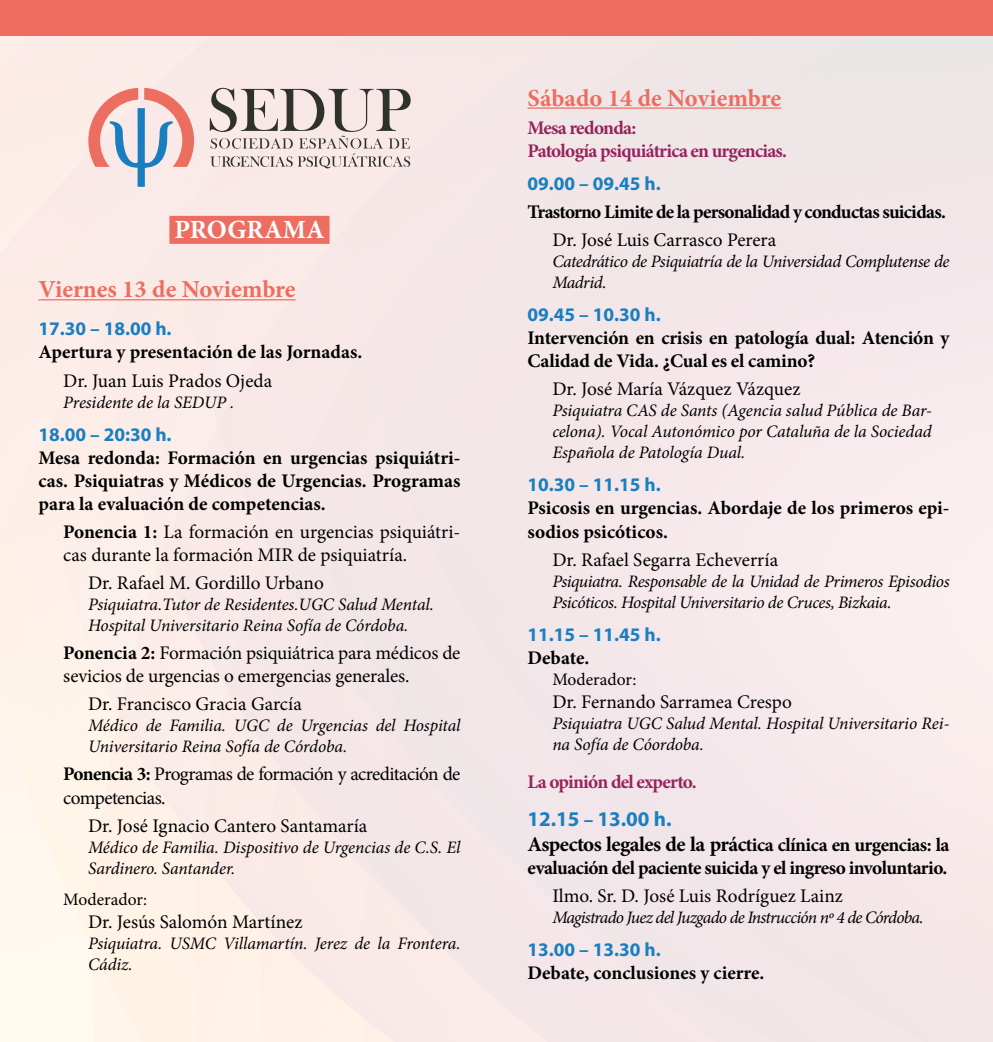
<style>
.page{position:relative;width:993px;height:1042px;background:#fff}
.page>*{position:absolute;margin:0;border:0;box-sizing:border-box;transform-origin:0 0}
.t1{font:700 26.25px "Minion Pro";color:#fff}
.t2{font:700 24.5px "Minion Pro";color:#ed6d60}
.t3{font:700 21px "Myriad Pro";color:#1a7fc1}
.t4{font:19.25px/23.1px "Minion Pro";letter-spacing:-.005em;color:#000}
.t5{font:700 19.25px/23.1px "Minion Pro";letter-spacing:-.01em;color:#000}
.t6{font:700 19.25px/23.1px "Minion Pro";letter-spacing:-.03em;color:#000}
.t7{font:700 19.25px "Myriad Pro";color:#1a7fc1}
.t8{font:700 19.25px/23.1px "Minion Pro";letter-spacing:-.04em;color:#97235d}
.t9{font:19.25px/23.1px "Minion Pro";letter-spacing:-.03em;color:#000}
.t10{font:700 19.25px "Minion Pro";letter-spacing:-.04em;color:#000}
.t11{font:italic 17.5px/21px "Minion Pro";letter-spacing:-.015em;color:#000}
.t12{font:italic 17.5px "Minion Pro";letter-spacing:-.045em;color:#000}
.t13{font:17.5px "Minion Pro";color:#000}
.s1{font-weight:700}
.s2{font-size:19.25px}
.s3{font-size:21px}
</style>
<div class="page">
<img style="left:0;top:35px;width:992px;height:1007px">
<div style="left:0;top:0;width:992px;height:35px;background:#ed6d60"></div>
<div style="left:169px;top:216px;width:160px;height:28px;background:#ed6d60"></div>
<hr style="left:38px;top:299px;width:257px;height:1px;background:#ed6d60">
<svg style="left:88px;top:88px;width:106px;height:99px;background:#d9c0c4"></svg>
<svg style="left:210px;top:88px;width:200px;height:80px;background:#d1c4c2"></svg>
<hr style="left:527px;top:107px;width:253px;height:2px;background:#ed6d60">
<h1 class="t1" style="left:174px;top:211px;width:152px">PROGRAMA</h1>
<h2 class="t2" style="left:38px;top:272px;width:258px">Viernes 13 de Noviembre</h2>
<p class="t7" style="left:38px;top:316px;width:135px">17.30 – 18.00 h.</p>
<p class="t5" style="left:38px;top:340px;width:325px">Apertura y presentación de las Jornadas.</p>
<p class="t4" style="left:63px;top:369px;width:210px">Dr. Juan Luis Prados Ojeda</p>
<p class="t11" style="left:63px;top:391px;width:172px">Presidente de la SEDUP .</p>
<p class="t7" style="left:38px;top:421px;width:135px">18.00 – 20:30 h.</p>
<p class="t5" style="left:38px;top:446px;width:423px;text-align:justify">Mesa redonda: Formación en urgencias psiquiátri&shy;cas. Psiquiatras y Médicos de Urgencias. Programas para la evaluación de competencias.</p>
<p class="t4" style="left:63px;top:520px;width:398px"><span class="s1">Ponencia 1:</span> La formación en urgencias psiquiátri&shy;cas durante la formación MIR de psiquiatría.</p>
<p class="t4" style="left:88px;top:571px;width:237px">Dr. Rafael M. Gordillo Urbano</p>
<p class="t11" style="left:88px;top:594px;width:347px">Psiquiatra.Tutor de Residentes.UGC Salud Mental.<br>Hospital Universitario Reina Sofía de Córdoba.</p>
<p class="t4" style="left:63px;top:641px;width:398px"><span class="s1">Ponencia 2:</span> Formación psiquiátrica para médicos de sevicios de urgencias o emergencias generales.</p>
<p class="t4" style="left:88px;top:693px;width:215px">Dr. Francisco Gracia García</p>
<p class="t11" style="left:88px;top:715px;width:374px">Médico de Familia. UGC de Urgencias del Hospital<br>Universitario Reina Sofía de Córdoba.</p>
<p class="t9" style="left:63px;top:763px;width:398px"><span class="s1">Ponencia 3:</span> Programas de formación y acreditación de competencias.</p>
<p class="t4" style="left:88px;top:814px;width:281px">Dr. José Ignacio Cantero Santamaría</p>
<p class="t11" style="left:88px;top:836px;width:373px">Médico de Familia. Dispositivo de Urgencias de C.S. El<br>Sardinero. Santander.</p>
<p class="t13" style="left:63px;top:887px;width:85px">Moderador:</p>
<p class="t4" style="left:88px;top:910px;width:216px">Dr. Jesús Salomón Martínez</p>
<p class="t11" style="left:88px;top:932px;width:374px">Psiquiatra. USMC Villamartín. Jerez de la Frontera.<br>Cádiz.</p>
<h2 class="t2" style="left:527px;top:81px;width:255px">Sábado 14 de Noviembre</h2>
<p class="t8" style="left:527px;top:116px;width:261px">Mesa redonda:<br>Patología psiquiátrica en urgencias.</p>
<p class="t7" style="left:527px;top:171px;width:135px">09.00 – 09.45 h.</p>
<p class="t10" style="left:527px;top:198px;width:420px">Trastorno Limite de la personalidad y conductas suicidas.</p>
<p class="t4" style="left:552px;top:228px;width:225px">Dr. José Luis Carrasco Perera</p>
<p class="t11" style="left:552px;top:251px;width:398px">Catedrático de Psiquiatría de la Universidad Complutense de<br>Madrid.</p>
<p class="t7" style="left:527px;top:302px;width:135px">09.45 – 10.30 h.</p>
<p class="t5" style="left:527px;top:326px;width:423px">Intervención en crisis en patología dual: Atención y<br>Calidad de Vida. ¿Cual es el camino?</p>
<p class="t4" style="left:552px;top:378px;width:249px">Dr. José María Vázquez Vázquez</p>
<p class="t11" style="left:552px;top:400px;width:381px;text-align:justify">Psiquiatra CAS de Sants (Agencia salud Pública de Bar&shy;celona). Vocal Autonómico por Cataluña de la Sociedad Española de Patología Dual.</p>
<p class="t7" style="left:527px;top:472px;width:135px">10.30 – 11.15 h.</p>
<p class="t5" style="left:527px;top:496px;width:423px">Psicosis en urgencias. Abordaje de los primeros epi&shy;sodios psicóticos.</p>
<p class="t4" style="left:552px;top:548px;width:227px">Dr. Rafael Segarra Echeverría</p>
<p class="t11" style="left:552px;top:570px;width:398px">Psiquiatra. Responsable de la Unidad de Primeros Episodios<br>Psicóticos. Hospital Universitario de Cruces, Bizkaia.</p>
<p class="t7" style="left:527px;top:621px;width:135px">11.15 – 11.45 h.</p>
<p class="t5" style="left:527px;top:646px;width:63px">Debate.</p>
<p class="t13" style="left:552px;top:667px;width:85px">Moderador:</p>
<p class="t4" style="left:552px;top:690px;width:241px">Dr. Fernando Sarramea Crespo</p>
<p class="t11" style="left:552px;top:713px;width:398px">Psiquiatra UGC Salud Mental. Hospital Universitario Rei&shy;na Sofía de Cóordoba.</p>
<p class="t8" style="left:527px;top:770px;width:170px">La opinión del experto.</p>
<p class="t3" style="left:527px;top:805px;width:145px">12.15 <span class="s2">–</span> 13.00 h.</p>
<p class="t6" style="left:527px;top:833px;width:423px"><span class="s3">Aspectos legales de la prác</span>tica clínica en urgencias: la evaluación del paciente suicida y el ingreso involuntario.</p>
<p class="t4" style="left:552px;top:884px;width:292px">Ilmo. Sr. D. José Luis Rodríguez Lainz</p>
<p class="t12" style="left:552px;top:905px;width:372px">Magistrado Juez del Juzgado de Instrucción nº 4 de Córdoba.</p>
<p class="t7" style="left:527px;top:937px;width:135px">13.00 – 13.30 h.</p>
<p class="t5" style="left:527px;top:961px;width:238px">Debate, conclusiones y cierre.</p>
</div>
